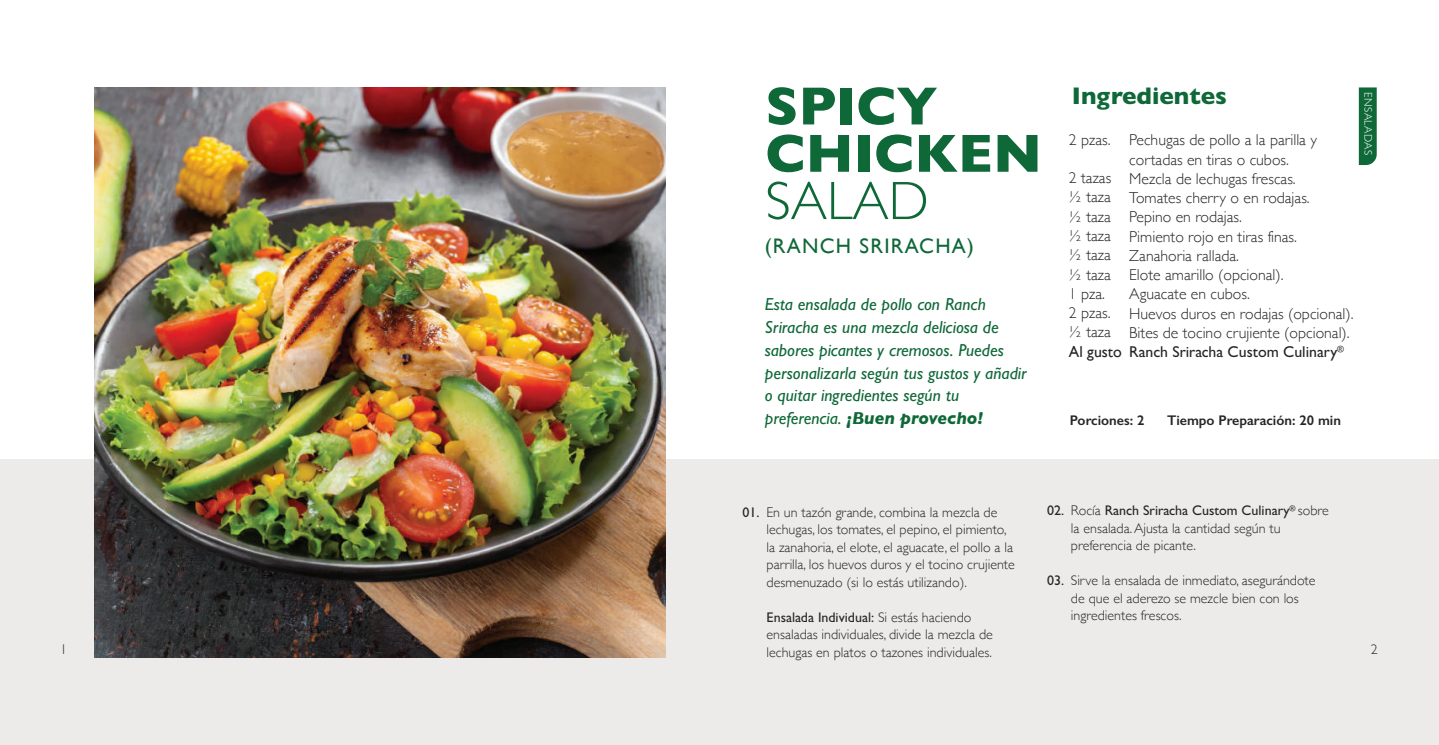
<style>
.page{position:relative;width:1439px;height:745px;background:#fff}
.page>*{position:absolute;margin:0;border:0;box-sizing:border-box;transform-origin:0 0}
.t1{font:800 54.25px/47.2px "Gill Sans";color:#0f6838}
.t2{font:300 54.25px "Gill Sans";color:#0f6838}
.t3{font:800 24.32px "Gill Sans";color:#0f6838}
.t4{font:21px "Gill Sans";letter-spacing:.06em;color:#0f6838}
.t5{font:italic 500 17.5px/22.8px "Gill Sans";color:#0f6838}
.t6{font:300 15.75px/19.2px "Gill Sans";color:#262424}
.t7{font:15.75px "Gill Sans";color:#262424}
.t8{font:300 14px/17.5px "Gill Sans";color:#262424}
.t9{font:600 14px "Gill Sans";color:#262424}
.t10{font:300 11.03px "Gill Sans";letter-spacing:.04em;color:#fff}
.s1{font-weight:800}
.s2{font-weight:500}
</style>
<div class="page">
<div style="left:0;top:459px;width:1439px;height:285px;background:#edebea"></div>
<img style="left:94px;top:88px;width:571px;height:569px">
<svg style="left:1358px;top:87px;width:18px;height:78px"></svg>
<h1 class="t1" style="left:765px;top:82px;width:278px">SPICY<br>CHICKEN</h1>
<h1 class="t2" style="left:765px;top:158px;width:165px">SALAD</h1>
<h3 class="t4" style="left:765px;top:233px;width:211px">(RANCH SRIRACHA)</h3>
<p class="t5" style="left:765px;top:292px;width:263px">Esta ensalada de pollo con Ranch Sriracha es una mezcla deliciosa de sabores picantes y cremosos. Puedes personalizarla según tus gustos y añadir o quitar ingredientes según tu preferencia. <span class="s1">¡Buen provecho!</span></p>
<h2 class="t3" style="left:1072px;top:82px;width:157px">Ingredientes</h2>
<p class="t6" style="left:1069px;top:129px;width:43px">2 pzas.</p>
<p class="t6" style="left:1069px;top:167px;width:44px">2 tazas ½ taza ½ taza ½ taza ½ taza ½ taza<br>1 pza.<br>2 pzas. ½ taza</p>
<p class="t7" style="left:1069px;top:342px;width:54px">Al gusto</p>
<p class="t6" style="left:1129px;top:130px;width:226px">Pechugas de pollo a la parilla y cortadas en tiras o cubos.<br>Mezcla de lechugas frescas.<br>Tomates cherry o en rodajas.<br>Pepino en rodajas.<br>Pimiento rojo en tiras finas.<br>Zanahoria rallada.<br>Elote amarillo (opcional).<br>Aguacate en cubos.<br>Huevos duros en rodajas (opcional).<br>Bites de tocino crujiente (opcional).<br><span class="s2">Ranch Sriracha Custom Culinary</span><sup>®</sup></p>
<p class="t10" style="left:1377px;top:92px;width:64px;rotate:90deg">ENSALADAS</p>
<p class="t9" style="left:1070px;top:411px;width:76px">Porciones: 2</p>
<p class="t9" style="left:1167px;top:411px;width:175px">Tiempo Preparación: 20 min</p>
<p class="t8" style="left:1071px;top:501px;width:259px;text-indent:-24px"><span class="s2">02.</span> Rocía <span class="s2">Ranch Sriracha Custom Culinary</span><sup>®</sup> sobre la ensalada. Ajusta la cantidad según tu preferencia de picante.</p>
<p class="t8" style="left:1071px;top:571px;width:246px;text-indent:-24px"><span class="s2">03.</span> Sirve la ensalada de inmediato, asegurándote de que el aderezo se mezcle bien con los ingredientes frescos.</p>
<p class="t8" style="left:766px;top:502px;width:250px;text-indent:-24px"><span class="s2">01.</span> En un tazón grande, combina la mezcla de lechugas, los tomates, el pepino, el pimiento, la zanahoria, el elote, el aguacate, el pollo a la parrilla, los huevos duros y el tocino crujiente desmenuzado (si lo estás utilizando).</p>
<p class="t8" style="left:766px;top:607px;width:228px"><span class="s2">Ensalada Individual:</span> Si estás haciendo ensaladas individuales, divide la mezcla de lechugas en platos o tazones individuales.</p>
<p class="t8" style="left:60px;top:639px;width:8px">1</p>
<p class="t8" style="left:1370px;top:639px;width:8px">2</p>
</div>
